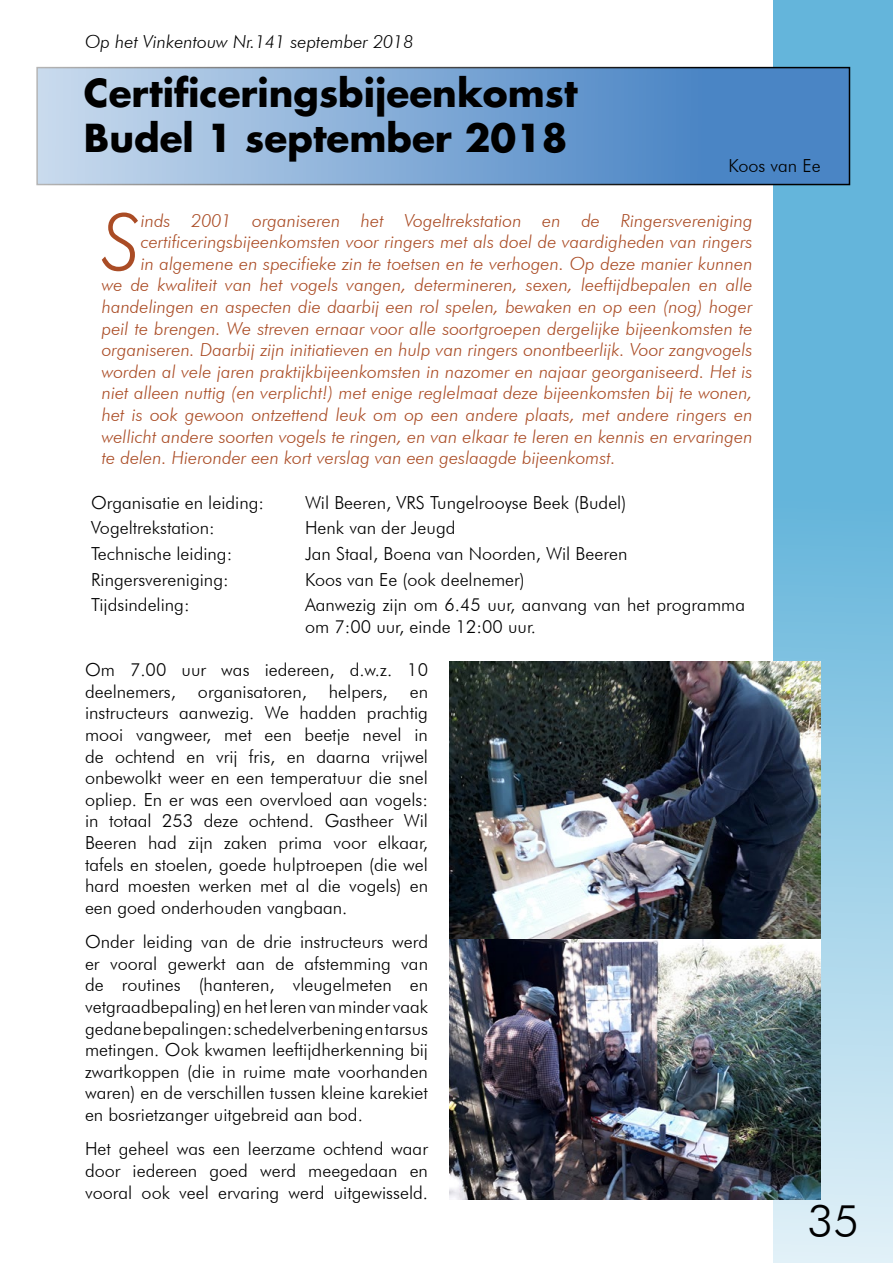
<style>
.page{position:relative;width:893px;height:1263px;background:#fff}
.page>*{position:absolute;margin:0;border:0;box-sizing:border-box;transform-origin:0 0}
.t1{font:italic 300 78.45px "Futura BT";color:#aa4c25}
.t2{font:300 45px "Futura BT";color:#000}
.t3{font:700 37.5px/45px "Futura LT";color:#000}
.t4{font:300 18px/21.6px "Futura BT";color:#000;text-align:justify}
.t5{font:italic 300 18px "Futura BT";color:#aa4c25}
.t6{font:italic 300 18px "Futura BT";color:#000}
</style>
<div class="page">
<svg style="left:774px;top:0;width:119px;height:1263px;background:#85c4e2"></svg>
<svg style="left:36px;top:67px;width:814px;height:118px;background:#7da6d2"></svg>
<img style="left:449px;top:661px;width:372px;height:538px">
<p class="t6" style="left:85px;top:31px;width:330px">Op het Vinkentouw Nr.141 september 2018</p>
<h3 class="t3" style="left:84px;top:70px;width:495px">Certificeringsbijeenkomst<br>Budel 1 september 2018</h3>
<p class="t4" style="left:728px;top:154px;width:94px">Koos van Ee</p>
<h1 class="t1" style="left:102px;top:194px;width:41px">S</h1>
<p class="t5" style="left:141px;top:209px;width:613px">inds 2001 organiseren het Vogeltrekstation en de Ringersvereniging</p>
<p class="t5" style="left:141px;top:231px;width:613px">certificeringsbijeenkomsten voor ringers met als doel de vaardigheden van ringers</p>
<p class="t5" style="left:141px;top:253px;width:613px">in algemene en specifieke zin te toetsen en te verhogen. Op deze manier kunnen</p>
<p class="t5" style="left:102px;top:274px;width:652px">we de kwaliteit van het vogels vangen, determineren, sexen, leeftijdbepalen en alle</p>
<p class="t5" style="left:102px;top:296px;width:652px">handelingen en aspecten die daarbij een rol spelen, bewaken en op een (nog) hoger</p>
<p class="t5" style="left:102px;top:317px;width:652px">peil te brengen. We streven ernaar voor alle soortgroepen dergelijke bijeenkomsten te</p>
<p class="t5" style="left:102px;top:339px;width:652px">organiseren. Daarbij zijn initiatieven en hulp van ringers onontbeerlijk. Voor zangvogels</p>
<p class="t5" style="left:102px;top:361px;width:652px">worden al vele jaren praktijkbijeenkomsten in nazomer en najaar georganiseerd. Het is</p>
<p class="t5" style="left:102px;top:382px;width:652px">niet alleen nuttig (en verplicht!) met enige reglelmaat deze bijeenkomsten bij te wonen,</p>
<p class="t5" style="left:102px;top:404px;width:652px">het is ook gewoon ontzettend leuk om op een andere plaats, met andere ringers en</p>
<p class="t5" style="left:102px;top:425px;width:652px">wellicht andere soorten vogels te ringen, en van elkaar te leren en kennis en ervaringen</p>
<p class="t5" style="left:102px;top:447px;width:516px">te delen. Hieronder een kort verslag van een geslaagde bijeenkomst.</p>
<p class="t4" style="left:91px;top:491px;width:175px">Organisatie en leiding:</p>
<p class="t4" style="left:305px;top:491px;width:323px">Wil Beeren, VRS Tungelrooyse Beek (Budel)</p>
<p class="t4" style="left:91px;top:517px;width:125px">Vogeltrekstation:</p>
<p class="t4" style="left:305px;top:517px;width:152px">Henk van der Jeugd</p>
<p class="t4" style="left:91px;top:543px;width:143px">Technische leiding:</p>
<p class="t4" style="left:305px;top:543px;width:324px">Jan Staal, Boena van Noorden, Wil Beeren</p>
<p class="t4" style="left:91px;top:568px;width:139px">Ringersvereniging:</p>
<p class="t4" style="left:305px;top:568px;width:221px">Koos van Ee (ook deelnemer)</p>
<p class="t4" style="left:91px;top:594px;width:100px">Tijdsindeling:</p>
<p class="t4" style="left:305px;top:594px;width:442px">Aanwezig zijn om 6.45 uur, aanvang van het programma om 7:00 uur, einde 12:00 uur.</p>
<p class="t4" style="left:85px;top:659px;width:345px">Om 7.00 uur was iedereen, d.w.z. 10 deelnemers, organisatoren, helpers, en instructeurs aanwezig. We hadden prachtig mooi vangweer, met een beetje nevel in de ochtend en vrij fris, en daarna vrijwel onbewolkt weer en een temperatuur die snel opliep. En er was een overvloed aan vogels: in totaal 253 deze ochtend. Gastheer Wil Beeren had zijn zaken prima voor elkaar, tafels en stoelen, goede hulptroepen (die wel hard moesten werken met al die vogels) en een goed onderhouden vangbaan.</p>
<p class="t4" style="left:85px;top:931px;width:345px">Onder leiding van de drie instructeurs werd er vooral gewerkt aan de afstemming van de routines (hanteren, vleugelmeten en vetgraadbepaling) en het leren van minder vaak gedane bepalingen: schedelverbening en tarsus metingen. Ook kwamen leeftijdherkenning bij zwartkoppen (die in ruime mate voorhanden waren) en de verschillen tussen kleine karekiet en bosrietzanger uitgebreid aan bod.</p>
<p class="t4" style="left:85px;top:1138px;width:345px">Het geheel was een leerzame ochtend waar door iedereen goed werd meegedaan en vooral ook veel ervaring werd uitgewisseld.</p>
<h2 class="t2" style="left:807px;top:1194px;width:53px">35</h2>
</div>
